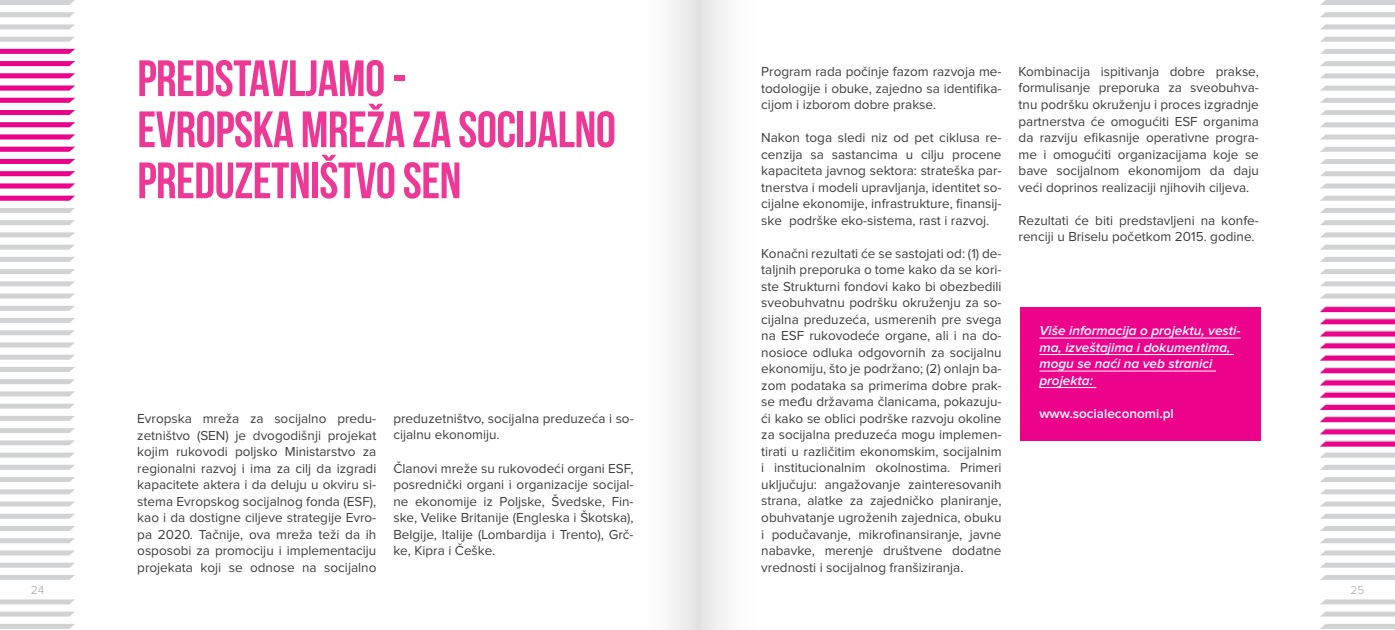
<style>
.page{position:relative;width:1395px;height:630px;background:#fff}
.page>*{position:absolute;margin:0;border:0;box-sizing:border-box;transform-origin:0 0}
.t1{font:51px/51px "Bebas Neue";letter-spacing:-.01em;color:#ed3896}
.t2{font:13.5px/16.5px "Proxima Nova";color:#3e3e3f;text-align:justify}
.t3{font:italic 600 13.5px/16.5px "Proxima Nova";color:#fff}
.t4{font:600 13.5px "Proxima Nova";color:#fff}
.t5{font:300 12px "Proxima Nova";color:#a4a5a9}
</style>
<div class="page">
<svg style="left:0;top:0;width:75px;height:5px"></svg>
<svg style="left:0;top:12px;width:75px;height:5px"></svg>
<svg style="left:0;top:24px;width:75px;height:5px"></svg>
<svg style="left:0;top:37px;width:75px;height:5px"></svg>
<svg style="left:0;top:208px;width:75px;height:5px"></svg>
<svg style="left:0;top:220px;width:75px;height:5px"></svg>
<svg style="left:0;top:232px;width:75px;height:5px"></svg>
<svg style="left:0;top:244px;width:75px;height:5px"></svg>
<svg style="left:0;top:257px;width:75px;height:5px"></svg>
<svg style="left:0;top:269px;width:75px;height:5px"></svg>
<svg style="left:0;top:281px;width:75px;height:5px"></svg>
<svg style="left:0;top:293px;width:75px;height:5px"></svg>
<svg style="left:0;top:306px;width:75px;height:4px"></svg>
<svg style="left:0;top:318px;width:75px;height:5px"></svg>
<svg style="left:0;top:330px;width:75px;height:5px"></svg>
<svg style="left:0;top:342px;width:75px;height:5px"></svg>
<svg style="left:0;top:354px;width:75px;height:5px"></svg>
<svg style="left:0;top:367px;width:75px;height:5px"></svg>
<svg style="left:0;top:379px;width:75px;height:5px"></svg>
<svg style="left:0;top:391px;width:75px;height:5px"></svg>
<svg style="left:0;top:403px;width:75px;height:5px"></svg>
<svg style="left:0;top:416px;width:75px;height:4px"></svg>
<svg style="left:0;top:428px;width:75px;height:5px"></svg>
<svg style="left:0;top:440px;width:75px;height:5px"></svg>
<svg style="left:0;top:452px;width:75px;height:5px"></svg>
<svg style="left:0;top:465px;width:75px;height:4px"></svg>
<svg style="left:0;top:477px;width:75px;height:5px"></svg>
<svg style="left:0;top:489px;width:75px;height:5px"></svg>
<svg style="left:0;top:501px;width:75px;height:5px"></svg>
<svg style="left:0;top:513px;width:75px;height:5px"></svg>
<svg style="left:0;top:526px;width:75px;height:4px"></svg>
<svg style="left:0;top:538px;width:75px;height:5px"></svg>
<svg style="left:0;top:550px;width:75px;height:5px"></svg>
<svg style="left:0;top:562px;width:75px;height:5px"></svg>
<svg style="left:0;top:575px;width:75px;height:4px"></svg>
<svg style="left:0;top:599px;width:75px;height:5px"></svg>
<svg style="left:0;top:611px;width:75px;height:5px"></svg>
<svg style="left:0;top:624px;width:75px;height:4px"></svg>
<svg style="left:1320px;top:0;width:75px;height:5px"></svg>
<svg style="left:1320px;top:12px;width:75px;height:5px"></svg>
<svg style="left:1321px;top:24px;width:74px;height:5px"></svg>
<svg style="left:1320px;top:37px;width:75px;height:5px"></svg>
<svg style="left:1320px;top:49px;width:75px;height:5px"></svg>
<svg style="left:1320px;top:61px;width:75px;height:5px"></svg>
<svg style="left:1321px;top:73px;width:74px;height:5px"></svg>
<svg style="left:1320px;top:86px;width:75px;height:5px"></svg>
<svg style="left:1320px;top:98px;width:75px;height:5px"></svg>
<svg style="left:1320px;top:110px;width:75px;height:5px"></svg>
<svg style="left:1320px;top:122px;width:75px;height:5px"></svg>
<svg style="left:1321px;top:134px;width:74px;height:5px"></svg>
<svg style="left:1320px;top:147px;width:75px;height:5px"></svg>
<svg style="left:1320px;top:159px;width:75px;height:5px"></svg>
<svg style="left:1320px;top:171px;width:75px;height:5px"></svg>
<svg style="left:1321px;top:183px;width:74px;height:5px"></svg>
<svg style="left:1321px;top:196px;width:74px;height:4px"></svg>
<svg style="left:1320px;top:208px;width:75px;height:5px"></svg>
<svg style="left:1320px;top:220px;width:75px;height:5px"></svg>
<svg style="left:1321px;top:232px;width:74px;height:5px"></svg>
<svg style="left:1321px;top:244px;width:74px;height:5px"></svg>
<svg style="left:1320px;top:257px;width:75px;height:5px"></svg>
<svg style="left:1320px;top:269px;width:75px;height:5px"></svg>
<svg style="left:1320px;top:281px;width:75px;height:5px"></svg>
<svg style="left:1321px;top:293px;width:74px;height:5px"></svg>
<svg style="left:1321px;top:452px;width:74px;height:5px"></svg>
<svg style="left:1321px;top:465px;width:74px;height:4px"></svg>
<svg style="left:1320px;top:477px;width:75px;height:5px"></svg>
<svg style="left:1320px;top:489px;width:75px;height:5px"></svg>
<svg style="left:1321px;top:501px;width:74px;height:5px"></svg>
<svg style="left:1321px;top:513px;width:74px;height:5px"></svg>
<svg style="left:1321px;top:526px;width:74px;height:4px"></svg>
<svg style="left:1320px;top:538px;width:75px;height:5px"></svg>
<svg style="left:1321px;top:550px;width:74px;height:5px"></svg>
<svg style="left:1321px;top:562px;width:74px;height:5px"></svg>
<svg style="left:1321px;top:575px;width:74px;height:4px"></svg>
<svg style="left:1321px;top:599px;width:74px;height:5px"></svg>
<svg style="left:1321px;top:611px;width:74px;height:5px"></svg>
<svg style="left:1321px;top:624px;width:74px;height:4px"></svg>
<svg style="left:0;top:49px;width:75px;height:5px"></svg>
<svg style="left:0;top:61px;width:75px;height:5px"></svg>
<svg style="left:0;top:73px;width:75px;height:5px"></svg>
<svg style="left:0;top:85px;width:75px;height:6px"></svg>
<svg style="left:0;top:98px;width:75px;height:5px"></svg>
<svg style="left:0;top:110px;width:75px;height:5px"></svg>
<svg style="left:0;top:122px;width:75px;height:5px"></svg>
<svg style="left:0;top:134px;width:75px;height:5px"></svg>
<svg style="left:0;top:147px;width:75px;height:5px"></svg>
<svg style="left:0;top:159px;width:75px;height:5px"></svg>
<svg style="left:0;top:171px;width:75px;height:5px"></svg>
<svg style="left:0;top:183px;width:75px;height:5px"></svg>
<svg style="left:0;top:196px;width:75px;height:4px"></svg>
<div style="left:1020px;top:307px;width:240px;height:133px;background:#ed028c"></div>
<hr style="left:1039px;top:337px;width:201px;height:1px;background:#fff">
<hr style="left:1039px;top:354px;width:195px;height:1px;background:#fff">
<hr style="left:1039px;top:370px;width:177px;height:1px;background:#fff">
<hr style="left:1039px;top:387px;width:57px;height:1px;background:#fff">
<svg style="left:1320px;top:306px;width:75px;height:6px"></svg>
<svg style="left:1320px;top:318px;width:75px;height:6px"></svg>
<svg style="left:1320px;top:330px;width:75px;height:6px"></svg>
<svg style="left:1320px;top:342px;width:75px;height:6px"></svg>
<svg style="left:1320px;top:354px;width:75px;height:6px"></svg>
<svg style="left:1320px;top:367px;width:75px;height:6px"></svg>
<svg style="left:1320px;top:379px;width:75px;height:6px"></svg>
<svg style="left:1320px;top:391px;width:75px;height:6px"></svg>
<svg style="left:1320px;top:403px;width:75px;height:19px"></svg>
<svg style="left:1320px;top:428px;width:75px;height:6px"></svg>
<svg style="left:1320px;top:440px;width:75px;height:6px"></svg>
<h1 class="t1" style="left:137px;top:53px;width:480px">PREDSTAVLJAMO -<br>EVROPSKA MREŽA ZA SOCIJALNO<br>PREDUZETNIŠTVO SEN</h1>
<p class="t2" style="left:137px;top:410px;width:241px">Evropska mreža za socijalno predu&shy;zetništvo (SEN) je dvogodišnji projekat kojim rukovodi poljsko Ministarstvo za regionalni razvoj i ima za cilj da izgradi kapacitete aktera i da deluju u okviru si&shy;stema Evropskog socijalnog fonda (ESF), kao i da dostigne ciljeve strategije Evro&shy;pa 2020. Tačnije, ova mreža teži da ih osposobi za promociju i implementaciju projekata koji se odnose na socijalno</p>
<p class="t2" style="left:393px;top:410px;width:242px">preduzetništvo, socijalna preduzeća i so&shy;cijalnu ekonomiju.</p>
<p class="t2" style="left:393px;top:460px;width:242px">Članovi mreže su rukovodeći organi ESF, posrednički organi i organizacije socijal&shy;ne ekonomije iz Poljske, Švedske, Fin&shy;ske, Velike Britanije (Engleska i Škotska), Belgije, Italije (Lombardija i Trento), Grč&shy;ke, Kipra i Češke.</p>
<p class="t2" style="left:761px;top:64px;width:242px">Program rada počinje fazom razvoja me&shy;todologije i obuke, zajedno sa identifika&shy;cijom i izborom dobre prakse.</p>
<p class="t2" style="left:761px;top:130px;width:242px">Nakon toga sledi niz od pet ciklusa re&shy;cenzija sa sastancima u cilju procene kapaciteta javnog sektora: strateška par&shy;tnerstva i modeli upravljanja, identitet so&shy;cijalne ekonomije, infrastrukture, finansij&shy;ske podrške eko-sistema, rast i razvoj.</p>
<p class="t2" style="left:761px;top:245px;width:242px">Konačni rezultati će se sastojati od: (1) de&shy;taljnih preporuka o tome kako da se kori&shy;ste Strukturni fondovi kako bi obezbedili sveobuhvatnu podršku okruženju za so&shy;cijalna preduzeća, usmerenih pre svega na ESF rukovodeće organe, ali i na do&shy;nosioce odluka odgovornih za socijalnu ekonomiju, što je podržano; (2) onlajn ba&shy;zom podataka sa primerima dobre prak&shy;se među državama članicama, pokazuju&shy;ći kako se oblici podrške razvoju okoline za socijalna preduzeća mogu implemen&shy;tirati u različitim ekonomskim, socijalnim i institucionalnim okolnostima. Primeri uključuju: angažovanje zainteresovanih strana, alatke za zajedničko planiranje, obuhvatanje ugroženih zajednica, obuku i podučavanje, mikrofinansiranje, javne nabavke, merenje društvene dodatne vrednosti i socijalnog franšiziranja.</p>
<p class="t2" style="left:1018px;top:64px;width:242px">Kombinacija ispitivanja dobre prakse, formulisanje preporuka za sveobuhva&shy;tnu podršku okruženju i proces izgradnje partnerstva će omogućiti ESF organima da razviju efikasnije operativne progra&shy;me i omogućiti organizacijama koje se bave socijalnom ekonomijom da daju veći doprinos realizaciji njihovih ciljeva.</p>
<p class="t2" style="left:1018px;top:212px;width:242px">Rezultati će biti predstavljeni na konfe&shy;renciji u Briselu početkom 2015. godine.</p>
<p class="t3" style="left:1039px;top:322px;width:203px">Više informacija o projektu, vesti&shy;ma, izveštajima i dokumentima, mogu se naći na veb stranici projekta:</p>
<p class="t4" style="left:1039px;top:406px;width:136px">www.socialeconomi.pl</p>
<p class="t5" style="left:31px;top:584px;width:15px">24</p>
<p class="t5" style="left:1350px;top:584px;width:15px">25</p>
</div>
